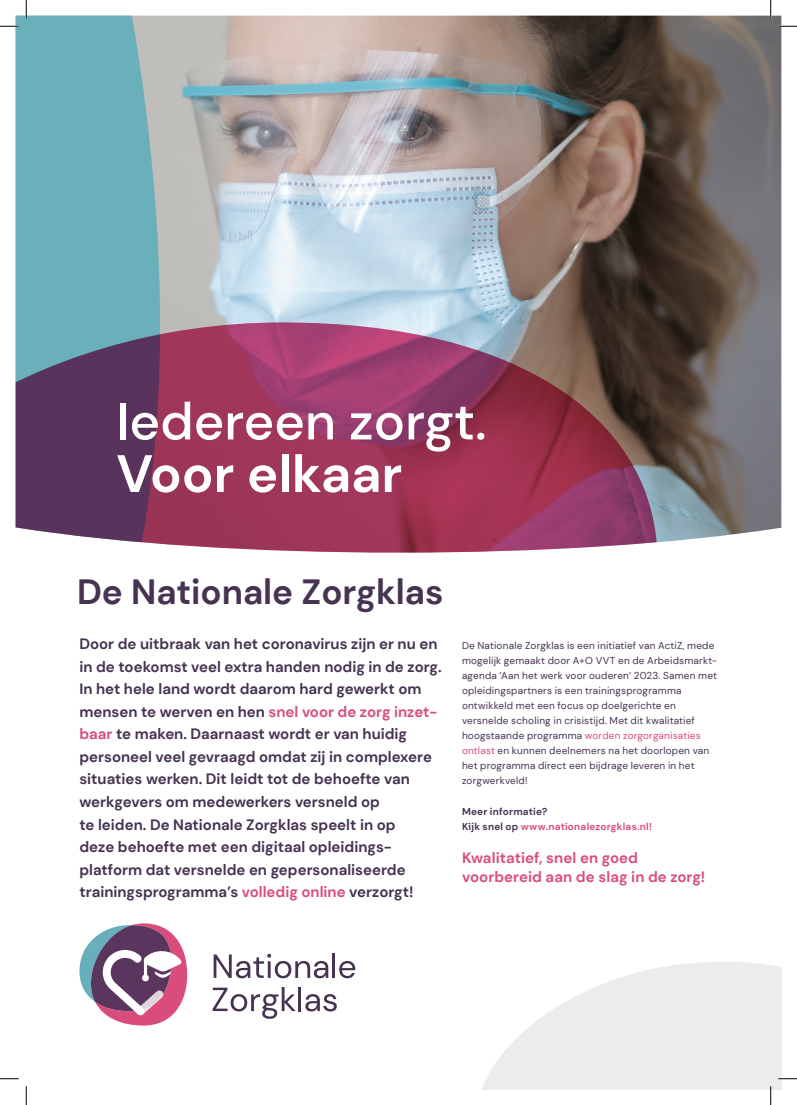
<style>
.page{position:relative;width:797px;height:1105px;background:#fff}
.page>*{position:absolute;margin:0;border:0;box-sizing:border-box;transform-origin:0 0}
.t1{font:500 52.5px "DM Sans";color:#fff}
.t2{font:700 52.5px "DM Sans";color:#fff}
.t3{font:700 35px "DM Sans";color:#463251}
.t4{font:700 15px/22.5px "DM Sans";color:#463251}
.t5{font:700 15px/18.8px "DM Sans";letter-spacing:.005em;color:#db4c7f}
.t6{font:10px/15px "DM Sans";letter-spacing:.02em;color:#463251}
.t7{font:700 10px/15px "DM Sans";letter-spacing:.025em;color:#463251}
.s1{color:#da4b7e}
</style>
<div class="page">
<img style="left:236px;top:16px;width:545px;height:527px">
<svg style="left:16px;top:16px;width:220px;height:306px;background:#88b5ba"></svg>
<svg style="left:16px;top:322px;width:641px;height:231px;background:#8c4564"></svg>
<svg style="left:214px;top:954px;width:114px;height:24px"></svg>
<hr style="left:332px;top:954px;width:3px;height:24px;background:#463251">
<svg style="left:339px;top:961px;width:16px;height:17px"></svg>
<svg style="left:213px;top:987px;width:83px;height:32px"></svg>
<hr style="left:298px;top:987px;width:3px;height:24px;background:#463251">
<svg style="left:305px;top:994px;width:32px;height:17px"></svg>
<svg style="left:79px;top:923px;width:108px;height:102px"></svg>
<svg style="left:482px;top:962px;width:299px;height:127px;fill:#eeebef"></svg>
<svg style="left:0;top:25px;width:19px;height:2px"></svg>
<svg style="left:778px;top:25px;width:19px;height:2px"></svg>
<svg style="left:0;top:1078px;width:19px;height:1px"></svg>
<svg style="left:778px;top:1078px;width:19px;height:1px"></svg>
<svg style="left:25px;top:0;width:2px;height:19px"></svg>
<svg style="left:25px;top:1086px;width:2px;height:19px"></svg>
<svg style="left:770px;top:0;width:1px;height:19px"></svg>
<svg style="left:770px;top:1086px;width:1px;height:19px"></svg>
<h1 class="t1" style="left:116px;top:388px;width:371px">Iedereen zorgt.</h1>
<h1 class="t2" style="left:116px;top:441px;width:287px">Voor elkaar</h1>
<h2 class="t3" style="left:77px;top:570px;width:368px">De Nationale Zorgklas</h2>
<p class="t4" style="left:79px;top:633px;width:364px">Door de uitbraak van het coronavirus zijn er nu en in de toekomst veel extra handen nodig in de zorg.<br>In het hele land wordt daarom hard gewerkt om mensen te werven en hen <span class="s1">snel voor de zorg inzet&shy;baar</span> te maken. Daarnaast wordt er van huidig personeel veel gevraagd omdat zij in complexere situaties werken. Dit leidt tot de behoefte van werkgevers om medewerkers versneld op<br>te leiden. De Nationale Zorgklas speelt in op<br>deze behoefte met een digitaal opleidings&shy;platform dat versnelde en gepersonaliseerde trainingsprogramma’s <span class="s1">volledig online</span> verzorgt!</p>
<p class="t6" style="left:462px;top:638px;width:256px">De Nationale Zorgklas is een initiatief van ActiZ, mede mogelijk gemaakt door A+O VVT en de Arbeidsmarkt&shy;agenda ‘Aan het werk voor ouderen’ 2023. Samen met opleidingspartners is een trainingsprogramma ontwikkeld met een focus op doelgerichte en versnelde scholing in crisistijd. Met dit kwalitatief hoogstaande programma <span class="s1">worden zorgorganisaties ontlast</span> en kunnen deelnemers na het doorlopen van het programma direct een bijdrage leveren in het zorgwerkveld!</p>
<p class="t7" style="left:462px;top:803px;width:191px">Meer informatie?<br>Kijk snel op <span class="s1">www.nationalezorgklas.nl!</span></p>
<p class="t5" style="left:462px;top:849px;width:245px">Kwalitatief, snel en goed voorbereid aan de slag in de zorg!</p>
</div>
